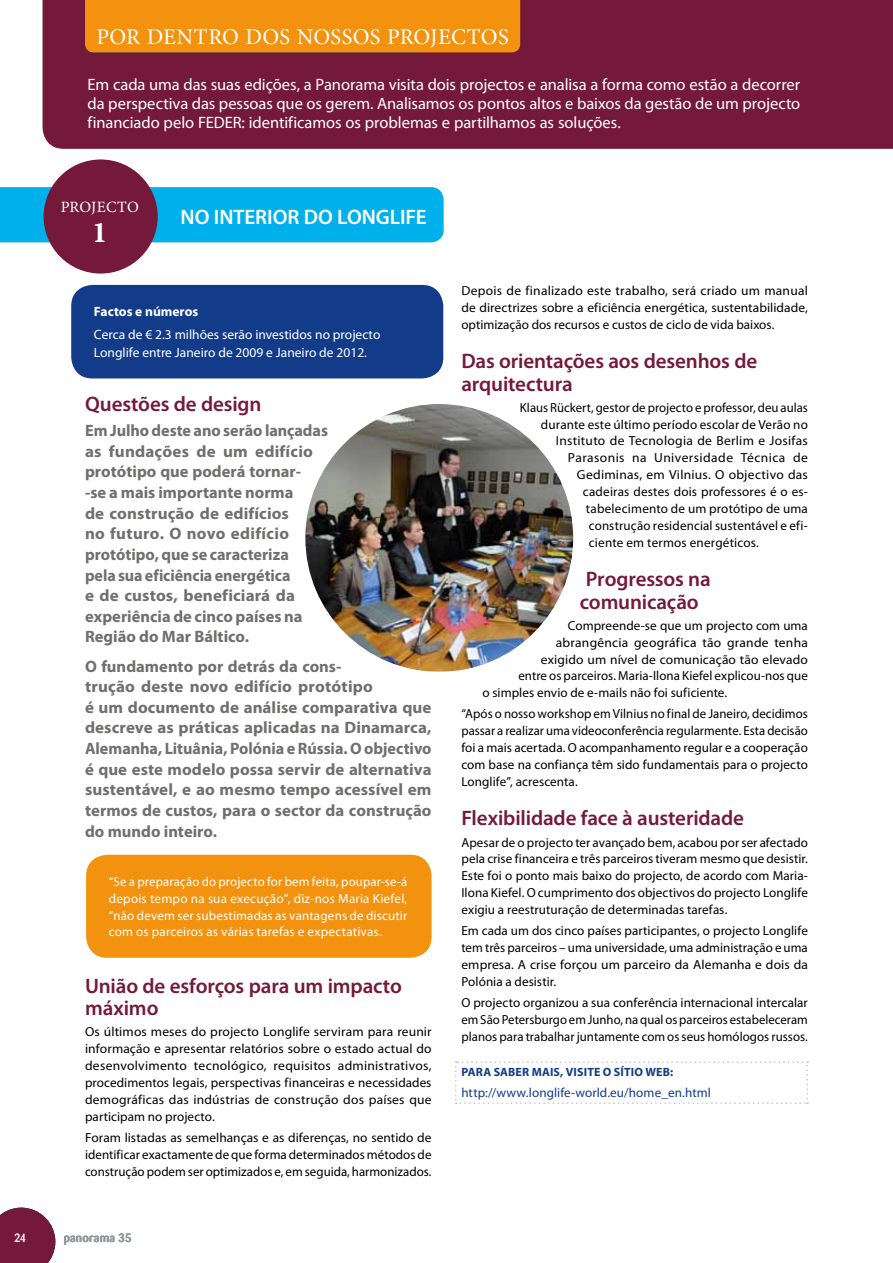
<style>
.page{position:relative;width:893px;height:1263px;background:#fff}
.page>*{position:absolute;margin:0;border:0;box-sizing:border-box;transform-origin:0 0}
.t1{font:30px "Minion Pro Bold Capt";color:#fff}
.t2{font:22.5px "Minion Pro";color:#fff}
.t3{font:600 21px/22.5px "Myriad Pro";letter-spacing:-.005em;color:#75193a}
.t4{font:600 21px "Myriad Pro";letter-spacing:-.005em;color:#fff}
.t5{font:700 16.5px/20.7px "Myriad Pro";color:#6f6f6e}
.t6{font:16.5px/18.8px "Myriad Pro";letter-spacing:-.005em;color:#fff;text-align:justify}
.t7{font:15.75px "Minion Pro";color:#fff}
.t8{font:13.5px/18px "Myriad Pro";color:#fff}
.t9{font:700 13.5px "Myriad Pro";color:#fff}
.t10{font:13.2px/16.8px "Myriad Pro";letter-spacing:.005em;color:#000;text-align:justify}
.t11{font:13.2px/16.8px "Myriad Pro";letter-spacing:.01em;color:#fff;text-align:justify}
.t12{font:13.2px "Myriad Pro";letter-spacing:.005em;color:#123c8a}
.t13{font:13.2px "Myriad Pro";letter-spacing:.03em;color:#000}
.t14{font:700 12px "Myriad Pro";letter-spacing:.03em;color:#123c8a}
.t15{font:500 12px "Barmeno";letter-spacing:.02em;color:#90989c}
.t16{font:500 12px "Barmeno";color:#fff}
</style>
<div class="page">
<div style="left:43px;top:0;width:850px;height:149px;background:#75193a"></div>
<img style="left:306px;top:405px;width:266px;height:266px">
<svg style="left:0;top:1208px;width:55px;height:55px;background:#82304e"></svg>
<div style="left:85px;top:0;width:435px;height:52px;background:#f3920f"></div>
<svg style="left:455px;top:1061px;width:353px;height:43px"></svg>
<div style="left:0;top:187px;width:444px;height:55px;background:#00b0eb"></div>
<div style="left:44px;top:159px;width:114px;height:115px;background:#75193a;border-radius:50%"></div>
<div style="left:71px;top:285px;width:372px;height:93px;background:#123c8a;border-radius:21px"></div>
<div style="left:86px;top:855px;width:346px;height:103px;background:#f3920f;border-radius:21px"></div>
<h2 class="t2" style="left:96px;top:21px;width:16px">POR</h2>
<h2 class="t2" style="left:147px;top:21px;width:33px">DENTRO</h2>
<h2 class="t2" style="left:245px;top:21px;width:67px">DOS NOSSOS</h2>
<h2 class="t2" style="left:387px;top:21px;width:15px">PRO</h2>
<h2 class="t2" style="left:430px;top:21px;width:23px">JECTOS</h2>
<p class="t6" style="left:88px;top:75px;width:714px">Em cada uma das suas edições, a Panorama visita dois projectos e analisa a forma como estão a decorrer da perspectiva das pessoas que os gerem. Analisamos os pontos altos e baixos da gestão de um projecto financiado pelo FEDER: identificamos os problemas e partilhamos as soluções.</p>
<p class="t7" style="left:61px;top:197px;width:11px">PRO</p>
<p class="t7" style="left:91px;top:197px;width:17px">JECTO</p>
<h1 class="t1" style="left:92px;top:215px;width:17px">1</h1>
<h3 class="t4" style="left:181px;top:204px;width:247px">NO INTERIOR DO LONGLIFE</h3>
<p class="t9" style="left:94px;top:303px;width:106px">Factos e números</p>
<p class="t8" style="left:94px;top:325px;width:288px">Cerca de € 2.3 milhões serão investidos no projecto<br>Longlife entre Janeiro de 2009 e Janeiro de 2012.</p>
<h3 class="t3" style="left:85px;top:392px;width:178px">Questões de design</h3>
<p class="t5" style="left:85px;top:420px;width:244px">Em Julho deste ano serão lançadas as fundações de um edifício protótipo que poderá tornar-<br>-se a mais importante norma<br>de construção de edifícios<br>no futuro. O novo edifício protótipo, que se caracteriza<br>pela sua eficiência energética<br>e de custos, beneficiará da experiência de cinco países na<br>Região do Mar Báltico.</p>
<p class="t5" style="left:85px;top:655px;width:348px">O fundamento por detrás da cons-<br>trução deste novo edifício protótipo<br>é um documento de análise comparativa que descreve as práticas aplicadas na Dinamarca, Alemanha, Lituânia, Polónia e Rússia. O objectivo é que este modelo possa servir de alternativa sustentável, e ao mesmo tempo acessível em termos de custos, para o sector da construção do mundo inteiro.</p>
<p class="t11" style="left:109px;top:873px;width:300px">“Se a preparação do projecto for bem feita, poupar-se-á depois tempo na sua execução”, diz-nos Maria Kiefel, “não devem ser subestimadas as vantagens de discutir com os parceiros as várias tarefas e expectativas.</p>
<h3 class="t3" style="left:85px;top:974px;width:318px">União de esforços para um impacto máximo</h3>
<p class="t10" style="left:85px;top:1023px;width:348px">Os últimos meses do projecto Longlife serviram para reunir informação e apresentar relatórios sobre o estado actual do desenvolvimento tecnológico, requisitos administrativos, procedimentos legais, perspectivas financeiras e necessidades demográficas das indústrias de construção dos países que participam no projecto.</p>
<p class="t10" style="left:85px;top:1129px;width:348px">Foram listadas as semelhanças e as diferenças, no sentido de identificar exactamente de que forma determinados métodos de construção podem ser optimizados e, em seguida, harmonizados.</p>
<p class="t16" style="left:14px;top:1231px;width:14px">24</p>
<p class="t15" style="left:64px;top:1230px;width:69px">panorama 35</p>
<p class="t10" style="left:461px;top:282px;width:348px">Depois de finalizado este trabalho, será criado um manual de directrizes sobre a eficiência energética, sustentabilidade, optimização dos recursos e custos de ciclo de vida baixos.</p>
<h3 class="t3" style="left:461px;top:349px;width:297px">Das orientações aos desenhos de arquitectura</h3>
<p class="t10" style="left:520px;top:399px;width:290px">Klaus Rückert, gestor de projecto e professor, deu aulas</p>
<p class="t10" style="left:541px;top:415px;width:268px">durante este último período escolar de Verão no</p>
<p class="t10" style="left:556px;top:432px;width:254px">Instituto de Tecnologia de Berlim e Josifas</p>
<p class="t13" style="left:568px;top:450px;width:242px">Parasonis na Universidade Técnica de</p>
<p class="t10" style="left:577px;top:466px;width:233px">Gediminas, em Vilnius. O objectivo das</p>
<p class="t10" style="left:583px;top:483px;width:227px">cadeiras destes dois professores é o es-</p>
<p class="t10" style="left:586px;top:500px;width:224px">tabelecimento de um protótipo de uma</p>
<p class="t10" style="left:589px;top:517px;width:221px">construção residencial sustentável e efi-</p>
<p class="t10" style="left:589px;top:534px;width:172px">ciente em termos energéticos.</p>
<h3 class="t3" style="left:580px;top:567px;width:132px">Progressos na comunicação</h3>
<p class="t10" style="left:568px;top:617px;width:242px">Compreende-se que um projecto com uma</p>
<p class="t10" style="left:556px;top:634px;width:253px">abrangência geográfica tão grande tenha</p>
<p class="t10" style="left:541px;top:650px;width:269px">exigido um nível de comunicação tão elevado</p>
<p class="t10" style="left:518px;top:667px;width:291px">entre os parceiros. Maria-Ilona Kiefel explicou-nos que</p>
<p class="t10" style="left:482px;top:684px;width:246px">o simples envio de e-mails não foi suficiente.</p>
<p class="t10" style="left:461px;top:705px;width:348px">“Após o nosso workshop em Vilnius no final de Janeiro, decidimos passar a realizar uma videoconferência regularmente. Esta decisão foi a mais acertada. O acompanhamento regular e a cooperação com base na confiança têm sido fundamentais para o projecto Longlife”, acrescenta.</p>
<h3 class="t3" style="left:461px;top:807px;width:284px">Flexibilidade face à austeridade</h3>
<p class="t10" style="left:461px;top:833px;width:348px">Apesar de o projecto ter avançado bem, acabou por ser afectado pela crise financeira e três parceiros tiveram mesmo que desistir.<br>Este foi o ponto mais baixo do projecto, de acordo com Maria-Ilona Kiefel. O cumprimento dos objectivos do projecto Longlife exigiu a reestruturação de determinadas tarefas.</p>
<p class="t10" style="left:461px;top:922px;width:348px">Em cada um dos cinco países participantes, o projecto Longlife tem três parceiros – uma universidade, uma administração e uma empresa. A crise forçou um parceiro da Alemanha e dois da Polónia a desistir.</p>
<p class="t10" style="left:461px;top:994px;width:348px">O projecto organizou a sua conferência internacional intercalar em São Petersburgo em Junho, na qual os parceiros estabeleceram planos para trabalhar juntamente com os seus homólogos russos.</p>
<p class="t14" style="left:461px;top:1064px;width:41px">Para sabe</p>
<p class="t14" style="left:522px;top:1064px;width:18px">r mais</p>
<p class="t14" style="left:560px;top:1064px;width:13px">, visite</p>
<p class="t14" style="left:603px;top:1064px;width:29px">o sítio</p>
<p class="t14" style="left:645px;top:1064px;width:10px">web</p>
<p class="t14" style="left:670px;top:1064px;width:5px">:</p>
<p class="t12" style="left:461px;top:1084px;width:251px">http://www.longlife-world.eu/home_en.html</p>
</div>
